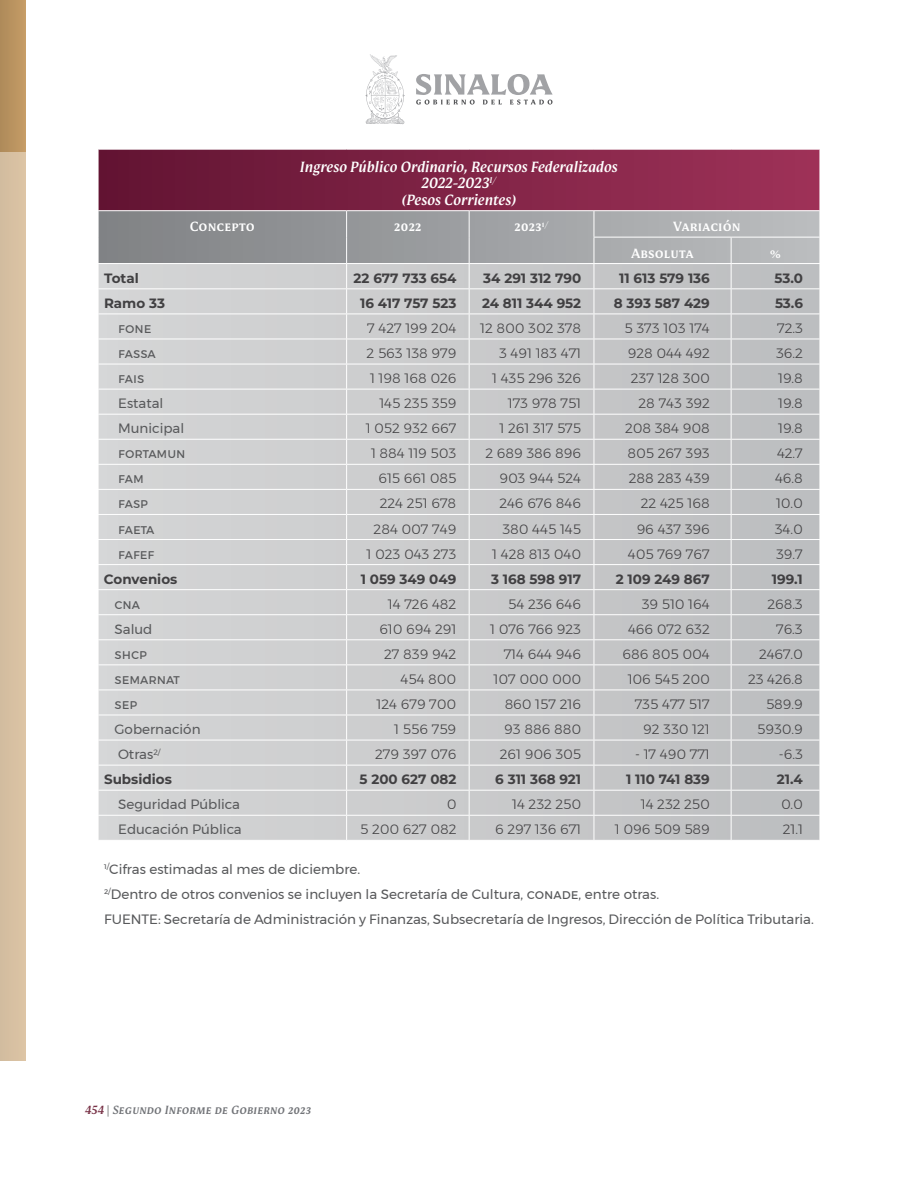
<style>
.page{position:relative;width:918px;height:1188px;background:#fff}
.page>*{position:absolute;margin:0;border:0;box-sizing:border-box;transform-origin:0 0}
.t1{font:italic 500 15px/16.5px "Mestiza";color:#fff;text-align:center}
.t2{font:300 13.5px "Montserrat";color:#414042}
.t3{font:13.5px/25px "Montserrat";color:#58595b}
.t4{font:700 13.5px "Montserrat";color:#414042}
.t5{font:500 13.5px/26.4px "Mestiza";color:#fff}
.t6{font:italic 500 12px "Mestiza";color:#727478}
.s1{color:#783247}
.s2{font-style:normal;color:#414042}
</style>
<div class="page">
<svg style="left:365px;top:54px;width:40px;height:70px"></svg>
<svg style="left:416px;top:74px;width:137px;height:31px"></svg>
<div style="left:0;top:0;width:25px;height:1060px;background:#d7c0a2"></div>
<div style="left:0;top:0;width:25px;height:152px;background:#b99360"></div>
<div style="left:98px;top:149px;width:722px;height:62px;background:linear-gradient(to right,#621432,#9e3258)"></div>
<hr style="left:98px;top:149px;width:249px;height:1px;background:#fff">
<hr style="left:98px;top:150px;width:1px;height:60px;background:#fff">
<hr style="left:347px;top:149px;width:122px;height:1px;background:#fff">
<hr style="left:469px;top:149px;width:125px;height:1px;background:#fff">
<hr style="left:594px;top:149px;width:137px;height:1px;background:#fff">
<hr style="left:731px;top:149px;width:89px;height:1px;background:#fff">
<hr style="left:98px;top:210px;width:249px;height:1px;background:#fff">
<hr style="left:347px;top:210px;width:122px;height:1px;background:#fff">
<hr style="left:469px;top:210px;width:125px;height:1px;background:#fff">
<hr style="left:594px;top:210px;width:137px;height:1px;background:#fff">
<hr style="left:731px;top:210px;width:89px;height:1px;background:#fff">
<svg style="left:98px;top:211px;width:722px;height:629px;background:#c7c8ca"></svg>
<p class="t1" style="left:300px;top:157px;width:320px">Ingreso Público Ordinario, Recursos Federalizados<br>2022-2023<sup>1/<br></sup>(Pesos Corrientes)</p>
<p class="t5" style="left:190px;top:212px;width:67px">Concepto</p>
<p class="t5" style="left:394px;top:212px;width:29px">2022</p>
<p class="t5" style="left:514px;top:212px;width:36px">2023<sup>1/</sup></p>
<p class="t5" style="left:631px;top:212px;width:111px;text-indent:42px">Variación<br>Absoluta</p>
<p class="t5" style="left:770px;top:239px;width:13px">%</p>
<p class="t4" style="left:104px;top:268px;width:36px">Total</p>
<p class="t4" style="left:354px;top:268px;width:104px">22 677 733 654</p>
<p class="t4" style="left:483px;top:268px;width:99px">34 291 312 790</p>
<p class="t4" style="left:619px;top:268px;width:92px">11 613 579 136</p>
<p class="t4" style="left:774px;top:268px;width:30px">53.0</p>
<p class="t4" style="left:104px;top:293px;width:62px">Ramo 33</p>
<p class="t4" style="left:360px;top:293px;width:98px">16 417 757 523</p>
<p class="t4" style="left:482px;top:293px;width:101px">24 811 344 952</p>
<p class="t4" style="left:614px;top:293px;width:97px">8 393 587 429</p>
<p class="t4" style="left:775px;top:293px;width:29px">53.6</p>
<p class="t3" style="left:118px;top:316px;width:35px">fone</p>
<p class="t2" style="left:367px;top:318px;width:91px">7 427 199 204</p>
<p class="t2" style="left:480px;top:318px;width:102px">12 800 302 378</p>
<p class="t2" style="left:624px;top:318px;width:87px">5 373 103 174</p>
<p class="t2" style="left:777px;top:318px;width:27px">72.3</p>
<p class="t3" style="left:118px;top:341px;width:39px">fassa</p>
<p class="t2" style="left:367px;top:343px;width:91px">2 563 138 979</p>
<p class="t2" style="left:499px;top:343px;width:84px">3 491 183 471</p>
<p class="t2" style="left:628px;top:343px;width:83px">928 044 492</p>
<p class="t2" style="left:776px;top:343px;width:28px">36.2</p>
<p class="t3" style="left:118px;top:366px;width:28px">fais</p>
<p class="t2" style="left:370px;top:368px;width:88px">1 198 168 026</p>
<p class="t2" style="left:492px;top:368px;width:91px">1 435 296 326</p>
<p class="t2" style="left:631px;top:368px;width:80px">237 128 300</p>
<p class="t2" style="left:778px;top:368px;width:26px">19.8</p>
<p class="t3" style="left:118px;top:391px;width:47px">Estatal</p>
<p class="t2" style="left:379px;top:393px;width:78px">145 235 359</p>
<p class="t2" style="left:508px;top:393px;width:75px">173 978 751</p>
<p class="t2" style="left:639px;top:393px;width:73px">28 743 392</p>
<p class="t2" style="left:778px;top:393px;width:26px">19.8</p>
<p class="t3" style="left:118px;top:416px;width:68px">Municipal</p>
<p class="t2" style="left:366px;top:418px;width:92px">1 052 932 667</p>
<p class="t2" style="left:499px;top:418px;width:83px">1 261 317 575</p>
<p class="t2" style="left:625px;top:418px;width:86px">208 384 908</p>
<p class="t2" style="left:778px;top:418px;width:26px">19.8</p>
<p class="t3" style="left:118px;top:441px;width:69px">fortamun</p>
<p class="t2" style="left:371px;top:443px;width:87px">1 884 119 503</p>
<p class="t2" style="left:485px;top:443px;width:97px">2 689 386 896</p>
<p class="t2" style="left:628px;top:443px;width:84px">805 267 393</p>
<p class="t2" style="left:777px;top:443px;width:27px">42.7</p>
<p class="t3" style="left:118px;top:466px;width:27px">fam</p>
<p class="t2" style="left:378px;top:468px;width:79px">615 661 085</p>
<p class="t2" style="left:499px;top:468px;width:83px">903 944 524</p>
<p class="t2" style="left:629px;top:468px;width:82px">288 283 439</p>
<p class="t2" style="left:775px;top:468px;width:29px">46.8</p>
<p class="t3" style="left:118px;top:491px;width:32px">fasp</p>
<p class="t2" style="left:380px;top:494px;width:78px">224 251 678</p>
<p class="t2" style="left:499px;top:494px;width:83px">246 676 846</p>
<p class="t2" style="left:641px;top:494px;width:70px">22 425 168</p>
<p class="t2" style="left:776px;top:494px;width:28px">10.0</p>
<p class="t3" style="left:118px;top:516px;width:37px">faeta</p>
<p class="t2" style="left:374px;top:519px;width:84px">284 007 749</p>
<p class="t2" style="left:502px;top:519px;width:80px">380 445 145</p>
<p class="t2" style="left:637px;top:519px;width:75px">96 437 396</p>
<p class="t2" style="left:775px;top:519px;width:29px">34.0</p>
<p class="t3" style="left:118px;top:541px;width:38px">fafef</p>
<p class="t2" style="left:367px;top:544px;width:91px">1 023 043 273</p>
<p class="t2" style="left:492px;top:544px;width:90px">1 428 813 040</p>
<p class="t2" style="left:628px;top:544px;width:83px">405 769 767</p>
<p class="t2" style="left:776px;top:544px;width:28px">39.7</p>
<p class="t4" style="left:104px;top:569px;width:75px">Convenios</p>
<p class="t4" style="left:361px;top:569px;width:97px">1 059 349 049</p>
<p class="t4" style="left:491px;top:569px;width:92px">3 168 598 917</p>
<p class="t4" style="left:616px;top:569px;width:95px">2 109 249 867</p>
<p class="t4" style="left:772px;top:569px;width:32px">199.1</p>
<p class="t3" style="left:115px;top:591px;width:27px">cna</p>
<p class="t2" style="left:388px;top:594px;width:70px">14 726 482</p>
<p class="t2" style="left:508px;top:594px;width:74px">54 236 646</p>
<p class="t2" style="left:642px;top:594px;width:70px">39 510 164</p>
<p class="t2" style="left:767px;top:594px;width:37px">268.3</p>
<p class="t3" style="left:115px;top:616px;width:39px">Salud</p>
<p class="t2" style="left:379px;top:619px;width:78px">610 694 291</p>
<p class="t2" style="left:490px;top:619px;width:92px">1 076 766 923</p>
<p class="t2" style="left:628px;top:619px;width:83px">466 072 632</p>
<p class="t2" style="left:776px;top:619px;width:28px">76.3</p>
<p class="t3" style="left:115px;top:641px;width:34px">shcp</p>
<p class="t2" style="left:384px;top:644px;width:73px">27 839 942</p>
<p class="t2" style="left:504px;top:644px;width:79px">714 644 946</p>
<p class="t2" style="left:623px;top:644px;width:89px">686 805 004</p>
<p class="t2" style="left:759px;top:644px;width:45px">2467.0</p>
<p class="t3" style="left:115px;top:666px;width:66px">semarnat</p>
<p class="t2" style="left:401px;top:669px;width:57px">454 800</p>
<p class="t2" style="left:494px;top:669px;width:89px">107 000 000</p>
<p class="t2" style="left:628px;top:669px;width:84px">106 545 200</p>
<p class="t2" style="left:748px;top:669px;width:56px">23 426.8</p>
<p class="t3" style="left:115px;top:692px;width:24px">sep</p>
<p class="t2" style="left:377px;top:694px;width:81px">124 679 700</p>
<p class="t2" style="left:505px;top:694px;width:78px">860 157 216</p>
<p class="t2" style="left:635px;top:694px;width:76px">735 477 517</p>
<p class="t2" style="left:766px;top:694px;width:38px">589.9</p>
<p class="t3" style="left:114px;top:717px;width:88px">Gobernación</p>
<p class="t2" style="left:394px;top:719px;width:63px">1 556 759</p>
<p class="t2" style="left:504px;top:719px;width:78px">93 886 880</p>
<p class="t2" style="left:643px;top:719px;width:68px">92 330 121</p>
<p class="t2" style="left:757px;top:719px;width:47px">5930.9</p>
<p class="t3" style="left:118px;top:742px;width:44px">Otras<sup>2/</sup></p>
<p class="t2" style="left:375px;top:744px;width:83px">279 397 076</p>
<p class="t2" style="left:500px;top:744px;width:83px">261 906 305</p>
<p class="t2" style="left:635px;top:744px;width:76px">- 17 490 771</p>
<p class="t2" style="left:779px;top:744px;width:25px">-6.3</p>
<p class="t4" style="left:104px;top:770px;width:69px">Subsidios</p>
<p class="t4" style="left:360px;top:770px;width:98px">5 200 627 082</p>
<p class="t4" style="left:495px;top:770px;width:87px">6 311 368 921</p>
<p class="t4" style="left:626px;top:770px;width:85px">1 110 741 839</p>
<p class="t4" style="left:777px;top:770px;width:28px">21.4</p>
<p class="t3" style="left:118px;top:792px;width:123px">Seguridad Pública</p>
<p class="t2" style="left:447px;top:794px;width:11px">0</p>
<p class="t2" style="left:512px;top:794px;width:71px">14 232 250</p>
<p class="t2" style="left:641px;top:794px;width:71px">14 232 250</p>
<p class="t2" style="left:781px;top:794px;width:23px">0.0</p>
<p class="t3" style="left:118px;top:817px;width:125px">Educación Pública</p>
<p class="t2" style="left:360px;top:819px;width:98px">5 200 627 082</p>
<p class="t2" style="left:495px;top:819px;width:88px">6 297 136 671</p>
<p class="t2" style="left:615px;top:819px;width:96px">1 096 509 589</p>
<p class="t2" style="left:783px;top:819px;width:22px">21.1</p>
<p class="t3" style="left:104px;top:856px;width:711px"><sup>1/</sup>Cifras estimadas al mes de diciembre.<br><sup>2/</sup>Dentro de otros convenios se incluyen la Secretaría de Cultura, conade, entre otras.<br>FUENTE: Secretaría de Administración y Finanzas, Subsecretaría de Ingresos, Dirección de Política Tributaria.</p>
<p class="t6" style="left:85px;top:1101px;width:228px"><span class="s1">454</span> <span class="s2">|</span> Segundo Informe de Gobierno 2023</p>
</div>
